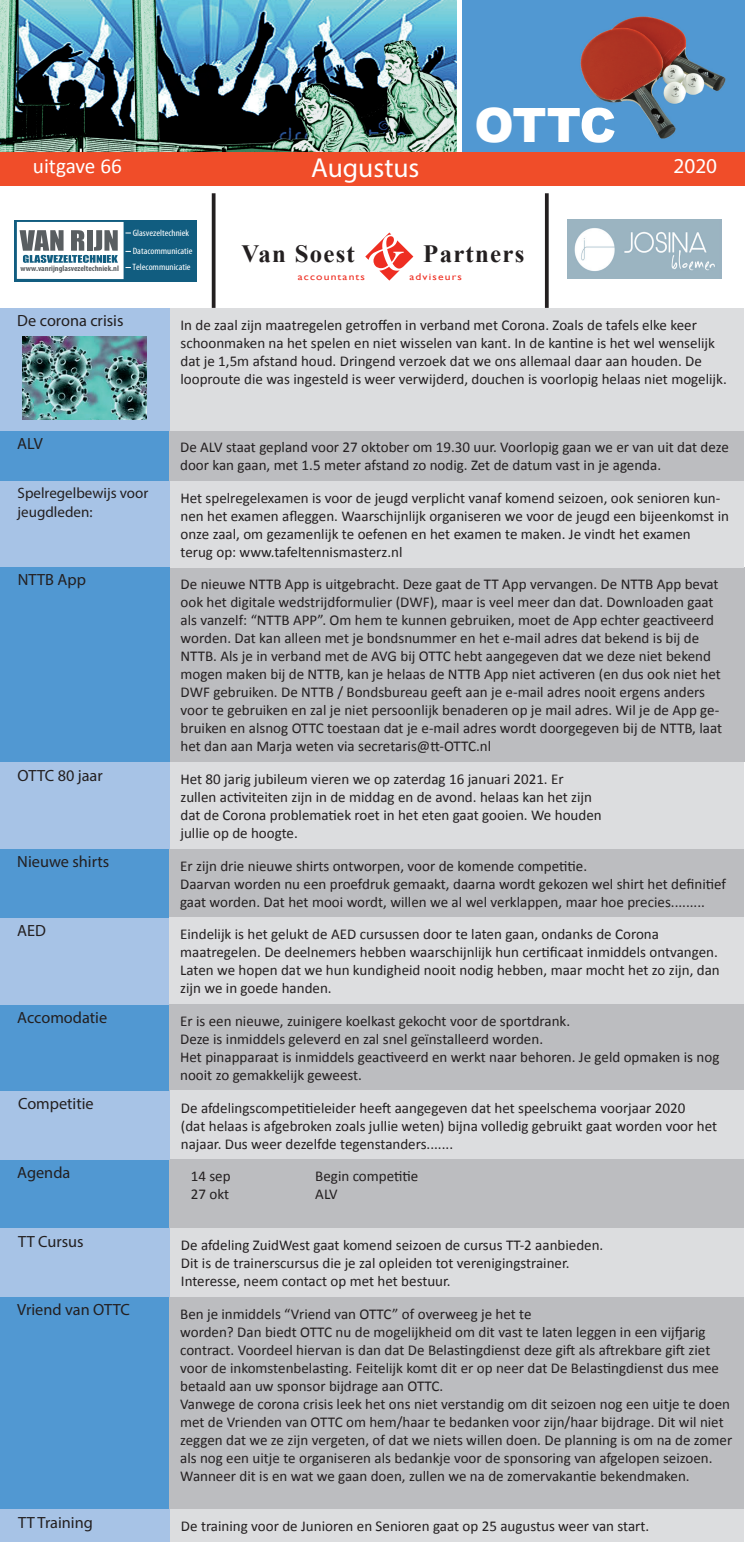
<style>
.page{position:relative;width:745px;height:1542px;background:#fff}
.page>*{position:absolute;margin:0;border:0;box-sizing:border-box;transform-origin:0 0}
.t1{font:900 47.25px "Arial";color:#fff}
.t2{font:27.5px "Myriad Pro";color:#fff}
.t3{font:700 24.88px "Times New Roman";letter-spacing:.05em;color:#231f20}
.t4{font:21.25px "Calibri";color:#fff}
.t5{font:21.25px "Myriad Pro";color:#fff}
.t6{font:16.25px "Myriad Pro";color:#231f20}
.t7{font:15px/18px "Calibri";color:#231f20}
.t8{font:15px/18px "Myriad Pro";color:#231f20}
.t9{font:9.75px "Gill Sans";letter-spacing:.1em;color:#ee2e22;scale:1.18 1}
.t10{font:condensed 9.25px/18.4px "Myriad Pro";color:#fff;scale:1.11 1}
.t11{font:700 condensed 7.88px "Myriad Pro";color:#595e61;scale:1.07 1}
</style>
<div class="page">
<div style="left:461px;top:0;width:282px;height:152px;background:#5198d2"></div>
<img style="left:0;top:0;width:456px;height:152px">
<svg style="left:365px;top:232px;width:48px;height:48px"></svg>
<img style="left:580px;top:16px;width:145px;height:123px">
<img style="left:579px;top:108px;width:35px;height:31px">
<hr style="left:212px;top:193px;width:3px;height:115px;background:#231f20">
<svg style="left:544px;top:193px;width:4px;height:115px"></svg>
<div style="left:14px;top:220px;width:182px;height:61px;background:#115d80"></div>
<div style="left:17px;top:222px;width:106px;height:57px;background:#fff"></div>
<svg style="left:20px;top:230px;width:98px;height:33px"></svg>
<div style="left:0;top:430px;width:170px;height:51px;background:#5198d2"></div>
<div style="left:0;top:567px;width:171px;height:195px;background:#5198d2"></div>
<div style="left:0;top:1004px;width:170px;height:86px;background:#5198d2"></div>
<div style="left:0;top:849px;width:170px;height:68px;background:#5198d2"></div>
<div style="left:0;top:1159px;width:170px;height:69px;background:#5198d2"></div>
<div style="left:0;top:1296px;width:170px;height:213px;background:#5198d2"></div>
<div style="left:0;top:918px;width:170px;height:86px;background:#a7c3e6"></div>
<img style="left:567px;top:220px;width:154px;height:58px">
<div style="left:0;top:152px;width:744px;height:34px;background:#f04d29"></div>
<div style="left:169px;top:430px;width:574px;height:51px;background:#bcbdc0"></div>
<div style="left:170px;top:567px;width:574px;height:195px;background:#bcbdc0"></div>
<div style="left:169px;top:1004px;width:574px;height:86px;background:#bcbdc0"></div>
<div style="left:169px;top:848px;width:574px;height:69px;background:#bcbdc0"></div>
<div style="left:169px;top:1159px;width:574px;height:86px;background:#bcbdc0"></div>
<div style="left:169px;top:1296px;width:574px;height:213px;background:#bcbdc0"></div>
<div style="left:169px;top:917px;width:574px;height:87px;background:#dddee0"></div>
<div style="left:0;top:308px;width:170px;height:122px;background:#a7c3e6"></div>
<div style="left:0;top:481px;width:171px;height:86px;background:#a7c3e6"></div>
<div style="left:0;top:1091px;width:170px;height:68px;background:#a7c3e6"></div>
<div style="left:0;top:1228px;width:170px;height:68px;background:#a7c3e6"></div>
<div style="left:0;top:1509px;width:170px;height:32px;background:#a7c3e6"></div>
<div style="left:0;top:762px;width:171px;height:86px;background:#a7c3e6"></div>
<div style="left:170px;top:308px;width:573px;height:122px;background:#dcdddf"></div>
<div style="left:170px;top:481px;width:573px;height:86px;background:#dcdddf"></div>
<div style="left:170px;top:1090px;width:573px;height:69px;background:#dcdddf"></div>
<div style="left:170px;top:1228px;width:573px;height:68px;background:#dcdddf"></div>
<div style="left:170px;top:1509px;width:573px;height:32px;background:#dcdddf"></div>
<div style="left:170px;top:762px;width:573px;height:86px;background:#dcdddf"></div>
<img style="left:22px;top:337px;width:125px;height:83px">
<h1 class="t1" style="left:474px;top:91px;width:143px">OTTC</h1>
<h3 class="t4" style="left:33px;top:151px;width:90px">uitgave 66</h3>
<h2 class="t2" style="left:311px;top:150px;width:110px">Augustus</h2>
<h3 class="t5" style="left:673px;top:152px;width:45px">2020</h3>
<p class="t10" style="left:133px;top:223px;width:55px">Glasvezeltechniek<br>Datacommunicatie</p>
<p class="t11" style="left:20px;top:264px;width:94px">www.vanrijnglasvezeltechniek.nl</p>
<p class="t10" style="left:132px;top:258px;width:54px">Telecommunicatie</p>
<h3 class="t3" style="left:241px;top:237px;width:115px">Van Soest</h3>
<h3 class="t3" style="left:423px;top:237px;width:103px">Partners</h3>
<p class="t9" style="left:297px;top:271px;width:59px">accountants</p>
<p class="t9" style="left:409px;top:271px;width:46px">adviseurs</p>
<p class="t6" style="left:17px;top:311px;width:108px">De corona crisis</p>
<p class="t7" style="left:180px;top:315px;width:547px">In de zaal zijn maatregelen getroffen in verband met Corona. Zoals de tafels elke keer schoonmaken na het spelen en niet wisselen van kant. In de kantine is het wel wenselijk dat je 1,5m afstand houd. Dringend verzoek dat we ons allemaal daar aan houden. De looproute die was ingesteld is weer verwijderd, douchen is voorlopig helaas niet mogelijk.</p>
<p class="t6" style="left:17px;top:433px;width:27px">ALV</p>
<p class="t7" style="left:180px;top:438px;width:550px">De ALV staat gepland voor 27 oktober om 19.30 uur. Voorlopig gaan we er van uit dat deze door kan gaan, met 1.5 meter afstand zo nodig. Zet de datum vast in je agenda.</p>
<p class="t8" style="left:18px;top:484px;width:132px">Spelregelbewijs voor jeugdleden:</p>
<p class="t7" style="left:180px;top:488px;width:549px">Het spelregelexamen is voor de jeugd verplicht vanaf komend seizoen, ook senioren kun&shy;nen het examen afleggen. Waarschijnlijk organiseren we voor de jeugd een bijeenkomst in onze zaal, om gezamenlijk te oefenen en het examen te maken. Je vindt het examen<br>terug op: www.tafeltennismasterz.nl</p>
<p class="t6" style="left:18px;top:570px;width:70px">NTTB App</p>
<p class="t7" style="left:180px;top:575px;width:542px">De nieuwe NTTB App is uitgebracht. Deze gaat de TT App vervangen. De NTTB App bevat ook het digitale wedstrijdformulier (DWF), maar is veel meer dan dat. Downloaden gaat als vanzelf: “NTTB APP”. Om hem te kunnen gebruiken, moet de App echter geactiveerd worden. Dat kan alleen met je bondsnummer en het e-mail adres dat bekend is bij de NTTB. Als je in verband met de AVG bij OTTC hebt aangegeven dat we deze niet bekend mogen maken bij de NTTB, kan je helaas de NTTB App niet activeren (en dus ook niet het DWF gebruiken. De NTTB / Bondsbureau geeft aan je e-mail adres nooit ergens anders voor te gebruiken en zal je niet persoonlijk benaderen op je mail adres. Wil je de App ge&shy;bruiken en alsnog OTTC toestaan dat je e-mail adres wordt doorgegeven bij de NTTB, laat het dan aan Marja weten via secretaris@tt-OTTC.nl</p>
<p class="t6" style="left:18px;top:765px;width:87px">OTTC 80 jaar</p>
<p class="t7" style="left:180px;top:769px;width:422px">Het 80 jarig jubileum vieren we op zaterdag 16 januari 2021. Er zullen activiteiten zijn in de middag en de avond. helaas kan het zijn dat de Corona problematiek roet in het eten gaat gooien. We houden jullie op de hoogte.</p>
<p class="t6" style="left:17px;top:852px;width:93px">Nieuwe shirts</p>
<p class="t7" style="left:180px;top:856px;width:547px">Er zijn drie nieuwe shirts ontworpen, voor de komende competitie.<br>Daarvan worden nu een proefdruk gemaakt, daarna wordt gekozen wel shirt het definitief gaat worden. Dat het mooi wordt, willen we al wel verklappen, maar hoe precies.........</p>
<p class="t6" style="left:17px;top:920px;width:30px">AED</p>
<p class="t7" style="left:180px;top:925px;width:540px">Eindelijk is het gelukt de AED cursussen door te laten gaan, ondanks de Corona maatregelen. De deelnemers hebben waarschijnlijk hun certificaat inmiddels ontvangen.<br>Laten we hopen dat we hun kundigheid nooit nodig hebben, maar mocht het zo zijn, dan zijn we in goede handen.</p>
<p class="t6" style="left:17px;top:1007px;width:91px">Accomodatie</p>
<p class="t7" style="left:180px;top:1011px;width:540px">Er is een nieuwe, zuinigere koelkast gekocht voor de sportdrank.<br>Deze is inmiddels geleverd en zal snel geïnstalleerd worden.<br>Het pinapparaat is inmiddels geactiveerd en werkt naar behoren. Je geld opmaken is nog nooit zo gemakkelijk geweest.</p>
<p class="t6" style="left:18px;top:1093px;width:77px">Competitie</p>
<p class="t7" style="left:181px;top:1098px;width:537px">De afdelingscompetitieleider heeft aangegeven dat het speelschema voorjaar 2020<br>(dat helaas is afgebroken zoals jullie weten) bijna volledig gebruikt gaat worden voor het najaar. Dus weer dezelfde tegenstanders.......</p>
<p class="t6" style="left:17px;top:1162px;width:54px">Agenda</p>
<p class="t7" style="left:191px;top:1166px;width:41px">14 sep</p>
<p class="t7" style="left:315px;top:1166px;width:104px">Begin competitie</p>
<p class="t7" style="left:191px;top:1184px;width:40px">27 okt</p>
<p class="t7" style="left:315px;top:1184px;width:24px">ALV</p>
<p class="t6" style="left:18px;top:1231px;width:67px">TT Cursus</p>
<p class="t7" style="left:181px;top:1235px;width:423px">De afdeling ZuidWest gaat komend seizoen de cursus TT-2 aanbieden.<br>Dit is de trainerscursus die je zal opleiden tot verenigingstrainer.<br>Interesse, neem contact op met het bestuur.</p>
<p class="t6" style="left:17px;top:1299px;width:114px">Vriend van OTTC</p>
<p class="t7" style="left:180px;top:1304px;width:553px">Ben je inmiddels “Vriend van OTTC” of overweeg je het te<br>worden? Dan biedt OTTC nu de mogelijkheid om dit vast te laten leggen in een vijfjarig contract. Voordeel hiervan is dan dat De Belastingdienst deze gift als aftrekbare gift ziet voor de inkomstenbelasting. Feitelijk komt dit er op neer dat De Belastingdienst dus mee betaald aan uw sponsor bijdrage aan OTTC.<br>Vanwege de corona crisis leek het ons niet verstandig om dit seizoen nog een uitje te doen met de Vrienden van OTTC om hem/haar te bedanken voor zijn/haar bijdrage. Dit wil niet zeggen dat we ze zijn vergeten, of dat we niets willen doen. De planning is om na de zomer als nog een uitje te organiseren als bedankje voor de sponsoring van afgelopen seizoen.<br>Wanneer dit is en wat we gaan doen, zullen we na de zomervakantie bekendmaken.</p>
<p class="t6" style="left:18px;top:1512px;width:76px">TT Training</p>
<p class="t7" style="left:181px;top:1516px;width:469px">De training voor de Junioren en Senioren gaat op 25 augustus weer van start.</p>
</div>
